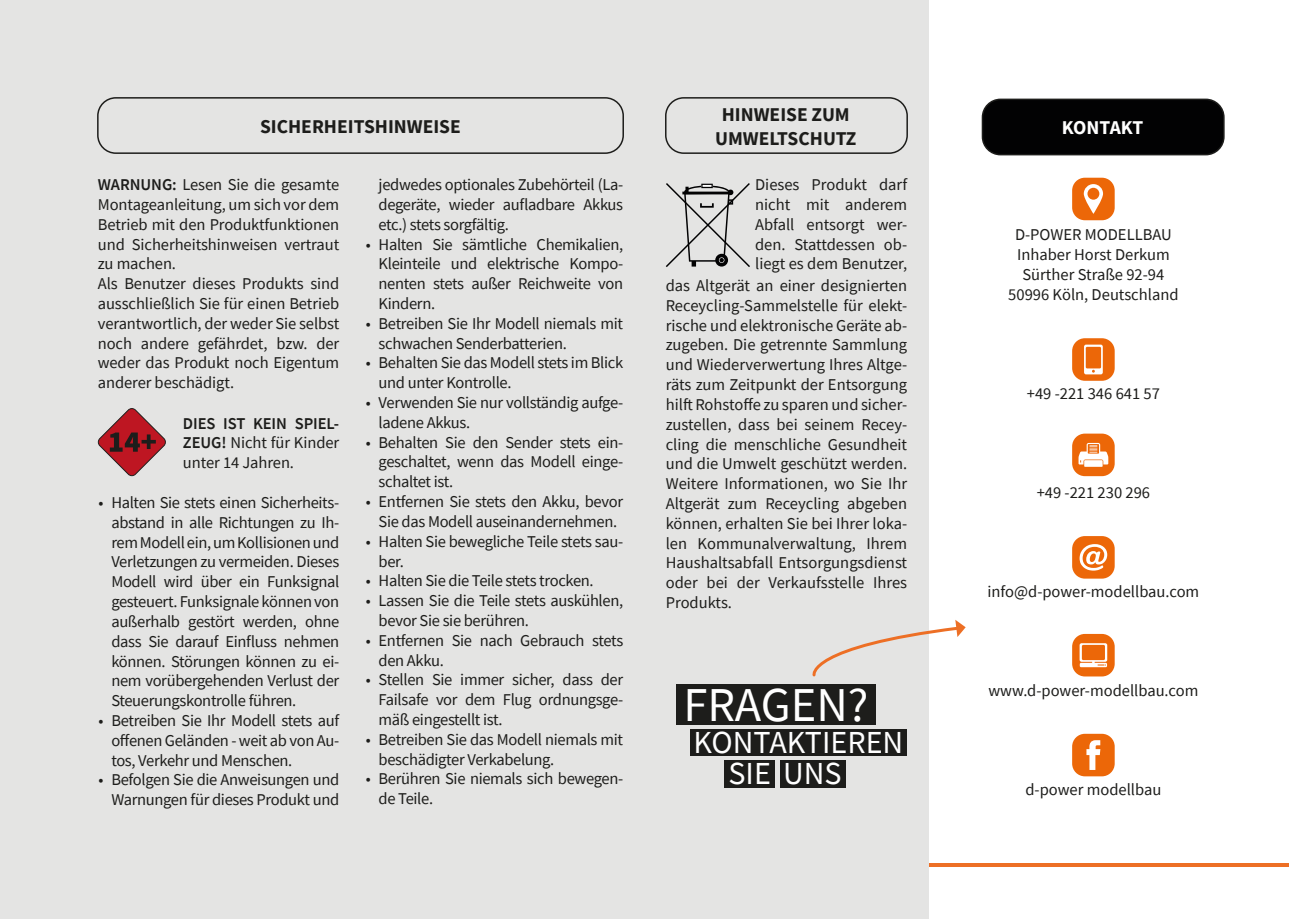
<style>
.page{position:relative;width:1289px;height:919px;background:#fff}
.page>*{position:absolute;margin:0;border:0;box-sizing:border-box;transform-origin:0 0}
.t1{font:48.6px "Source Sans Pro";color:#fff}
.t2{font:32.1px "Source Sans Pro";color:#fff}
.t3{font:700 19.5px "Source Sans Pro";color:#1d1d1b}
.t4{font:700 19.5px "Source Sans Pro";letter-spacing:-.015em;color:#fff}
.t5{font:16.5px/19.8px "Source Sans Pro";letter-spacing:-.02em;color:#1d1d1b;text-align:justify}
.t6{font:16.5px "Source Sans Pro";color:#1d1d1b}
.s1{font-weight:600}
</style>
<div class="page">
<hr style="left:306px;top:863px;width:982px;height:4px;background:#ed6f25">
<div style="left:0;top:0;width:928px;height:918px;background:#e4e4e3"></div>
<div style="left:97px;top:97px;width:527px;height:57px;border:2px solid #1d1d1b;border-radius:18px"></div>
<div style="left:665px;top:97px;width:242px;height:57px;border:2px solid #1d1d1b;border-radius:18px"></div>
<svg style="left:665px;top:183px;width:85px;height:84px"></svg>
<div style="left:982px;top:99px;width:241px;height:56px;background:#020203;border-radius:18px"></div>
<div style="left:981px;top:99px;width:243px;height:56px;border:2px solid #1d1d1b;border-radius:18px"></div>
<svg style="left:812px;top:619px;width:153px;height:59px"></svg>
<div style="left:676px;top:684px;width:199px;height:41px;background:#1d1d1b"></div>
<div style="left:690px;top:729px;width:216px;height:26px;background:#1d1d1b"></div>
<div style="left:724px;top:759px;width:50px;height:28px;background:#1d1d1b"></div>
<div style="left:779px;top:759px;width:66px;height:28px;background:#1d1d1b"></div>
<div style="left:1072px;top:178px;width:42px;height:42px;background:#ec6708;border-radius:13px"></div>
<svg style="left:1083px;top:184px;width:20px;height:30px"></svg>
<div style="left:1072px;top:338px;width:42px;height:43px;background:#ec6708;border-radius:13px"></div>
<svg style="left:1084px;top:344px;width:18px;height:30px"></svg>
<div style="left:1072px;top:433px;width:42px;height:43px;background:#ec6708;border-radius:13px"></div>
<div style="left:1084px;top:460px;width:18px;height:7px;background:#fff"></div>
<svg style="left:1078px;top:443px;width:30px;height:21px"></svg>
<div style="left:1072px;top:536px;width:42px;height:42px;background:#ec6708;border-radius:13px"></div>
<svg style="left:1079px;top:544px;width:28px;height:26px"></svg>
<div style="left:1072px;top:634px;width:42px;height:42px;background:#ec6708;border-radius:13px"></div>
<svg style="left:1079px;top:643px;width:28px;height:24px"></svg>
<div style="left:1072px;top:733px;width:42px;height:43px;background:#ec6708;border-radius:13px"></div>
<svg style="left:1086px;top:740px;width:14px;height:29px"></svg>
<svg style="left:98px;top:408px;width:68px;height:68px"></svg>
<p class="t3" style="left:260px;top:113px;width:202px">SICHERHEITSHINWEISE</p>
<p class="t5" style="left:98px;top:175px;width:243px"><span class="s1">WARNUNG:</span> Lesen Sie die gesamte Montageanleitung, um sich vor dem Betrieb mit den Produktfunktionen und Sicherheitshinweisen vertraut zu machen.</p>
<p class="t5" style="left:98px;top:274px;width:243px">Als Benutzer dieses Produkts sind ausschließlich Sie für einen Betrieb verantwortlich, der weder Sie selbst noch andere gefährdet, bzw. der weder das Produkt noch Eigentum anderer beschädigt.</p>
<p class="t5" style="left:183px;top:413px;width:158px"><span class="s1">DIES IST KEIN SPIEL-ZEUG!</span> Nicht für Kinder unter 14 Jahren.</p>
<p class="t5" style="left:111px;top:492px;width:229px;text-indent:-13px">• Halten Sie stets einen Sicherheits&shy;abstand in alle Richtungen zu Ih&shy;rem Modell ein, um Kollisionen und Verletzungen zu vermeiden. Dieses Modell wird über ein Funksignal gesteuert. Funksignale können von außerhalb gestört werden, ohne dass Sie darauf Einfluss nehmen können. Störungen können zu ei&shy;nem vorübergehenden Verlust der Steuerungskontrolle führen.</p>
<p class="t5" style="left:111px;top:710px;width:229px;text-indent:-13px">• Betreiben Sie Ihr Modell stets auf offenen Geländen - weit ab von Au&shy;tos, Verkehr und Menschen.</p>
<p class="t5" style="left:99px;top:769px;width:242px;text-align:right">• Befolgen Sie die Anweisungen und<br>Warnungen für dieses Produkt und</p>
<p class="t5" style="left:378px;top:175px;width:246px">jedwedes optionales Zubehörteil (La&shy;degeräte, wieder aufladbare Akkus etc.) stets sorgfältig.</p>
<p class="t5" style="left:378px;top:234px;width:246px;text-indent:-13px">• Halten Sie sämtliche Chemikalien, Kleinteile und elektrische Kompo&shy;nenten stets außer Reichweite von Kindern.</p>
<p class="t5" style="left:378px;top:313px;width:246px;text-indent:-13px">• Betreiben Sie Ihr Modell niemals mit schwachen Senderbatterien.</p>
<p class="t5" style="left:378px;top:353px;width:246px;text-indent:-13px">• Behalten Sie das Modell stets im Blick und unter Kontrolle.</p>
<p class="t5" style="left:378px;top:392px;width:246px;text-indent:-13px">• Verwenden Sie nur vollständig aufge&shy;ladene Akkus.</p>
<p class="t5" style="left:378px;top:432px;width:246px;text-indent:-13px">• Behalten Sie den Sender stets ein&shy;geschaltet, wenn das Modell einge&shy;schaltet ist.</p>
<p class="t5" style="left:366px;top:491px;width:259px;text-align:center">• Entfernen Sie stets den Akku, bevor<br>Sie das Modell auseinandernehmen.</p>
<p class="t5" style="left:378px;top:531px;width:246px;text-indent:-13px">• Halten Sie bewegliche Teile stets sau&shy;ber.</p>
<p class="t5" style="left:366px;top:571px;width:229px">• Halten Sie die Teile stets trocken.</p>
<p class="t5" style="left:378px;top:590px;width:246px;text-indent:-13px">• Lassen Sie die Teile stets auskühlen, bevor Sie sie berühren.</p>
<p class="t5" style="left:378px;top:630px;width:246px;text-indent:-13px">• Entfernen Sie nach Gebrauch stets den Akku.</p>
<p class="t5" style="left:378px;top:670px;width:246px;text-indent:-13px">• Stellen Sie immer sicher, dass der Failsafe vor dem Flug ordnungsge&shy;mäß eingestellt ist.</p>
<p class="t5" style="left:378px;top:729px;width:246px;text-indent:-13px">• Betreiben Sie das Modell niemals mit beschädigter Verkabelung.</p>
<p class="t5" style="left:378px;top:769px;width:246px;text-indent:-13px">• Berühren Sie niemals sich bewegen&shy;de Teile.</p>
<p class="t3" style="left:721px;top:101px;width:129px">HINWEISE ZUM</p>
<p class="t3" style="left:715px;top:125px;width:143px">UMWELTSCHUTZ</p>
<p class="t5" style="left:755px;top:175px;width:153px">Dieses Produkt darf nicht mit anderem Abfall entsorgt wer&shy;den. Stattdessen ob&shy;liegt es dem Benutzer,</p>
<p class="t5" style="left:665px;top:275px;width:243px">das Altgerät an einer designierten Receycling-Sammelstelle für elekt&shy;rische und elektronische Geräte ab&shy;zugeben. Die getrennte Sammlung und Wiederverwertung Ihres Altge&shy;räts zum Zeitpunkt der Entsorgung hilft Rohstoffe zu sparen und sicher&shy;zustellen, dass bei seinem Recey&shy;cling die menschliche Gesundheit und die Umwelt geschützt werden.<br>Weitere Informationen, wo Sie Ihr Altgerät zum Receycling abgeben können, erhalten Sie bei Ihrer loka&shy;len Kommunalverwaltung, Ihrem Haushaltsabfall Entsorgungsdienst oder bei der Verkaufsstelle Ihres Produkts.</p>
<p class="t1" style="left:683px;top:673px;width:187px">FRAGEN?</p>
<p class="t2" style="left:693px;top:722px;width:211px">KONTAKTIEREN</p>
<p class="t2" style="left:728px;top:752px;width:115px">SIE UNS</p>
<p class="t4" style="left:1061px;top:115px;width:83px">KONTAKT</p>
<p class="t6" style="left:1015px;top:224px;width:158px">D-POWER MODELLBAU</p>
<p class="t6" style="left:1017px;top:244px;width:154px">Inhaber Horst Derkum</p>
<p class="t6" style="left:1022px;top:264px;width:143px">Sürther Straße 92-94</p>
<p class="t6" style="left:1008px;top:284px;width:172px">50996 Köln, Deutschland</p>
<p class="t6" style="left:1026px;top:383px;width:135px">+49 -221 346 641 57</p>
<p class="t6" style="left:1036px;top:482px;width:115px">+49 -221 230 296</p>
<p class="t6" style="left:987px;top:581px;width:213px">info@d-power-modellbau.com</p>
<p class="t6" style="left:988px;top:680px;width:211px">www.d-power-modellbau.com</p>
<p class="t6" style="left:1025px;top:779px;width:137px">d-power modellbau</p>
</div>
